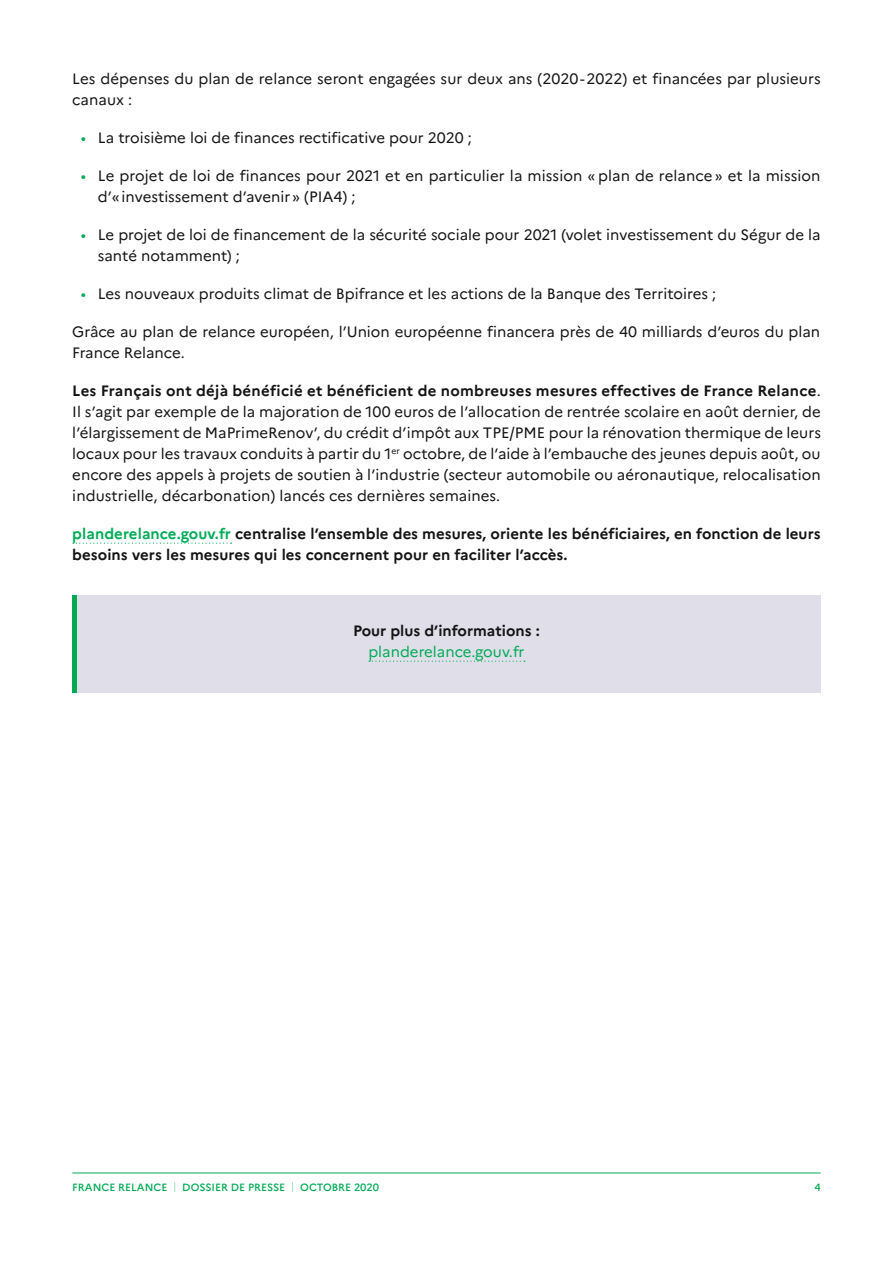
<style>
.page{position:relative;width:893px;height:1263px;background:#fff}
.page>*{position:absolute;margin:0;border:0;box-sizing:border-box;transform-origin:0 0}
.t1{font:15px/21px "Marianne";color:#141414}
.t2{font:700 15px/21px "Marianne";letter-spacing:.005em;color:#141414}
.t3{font:15px "Marianne";color:#00ac56}
.t4{font:500 10.5px "Marianne";color:#00ab54}
.s1{color:#00ac56}
.s2{font-weight:700}
.s3{font-weight:100}
</style>
<div class="page">
<hr style="left:72px;top:1173px;width:749px;height:1px;background:#00ab54">
<div style="left:72px;top:595px;width:749px;height:98px;background:#dfdee9"></div>
<div style="left:72px;top:595px;width:5px;height:98px;background:#00ab54"></div>
<svg style="left:73px;top:543px;width:159px;height:1px"></svg>
<svg style="left:369px;top:661px;width:156px;height:1px"></svg>
<p class="t1" style="left:72px;top:68px;width:750px">Les dépenses du plan de relance seront engagées sur deux ans (2020-2022) et financées par plusieurs canaux :</p>
<p class="t1" style="left:81px;top:127px;width:393px"><span class="s1">•</span> La troisième loi de finances rectificative pour 2020 ;</p>
<p class="t1" style="left:98px;top:165px;width:724px;text-indent:-17px"><span class="s1">•</span> Le projet de loi de finances pour 2021 et en particulier la mission « plan de relance » et la mission d’«investissement d’avenir» (PIA4) ;</p>
<p class="t1" style="left:98px;top:224px;width:724px;text-indent:-17px"><span class="s1">•</span> Le projet de loi de financement de la sécurité sociale pour 2021 (volet investissement du Ségur de la santé notamment) ;</p>
<p class="t1" style="left:81px;top:283px;width:637px"><span class="s1">•</span> Les nouveaux produits climat de Bpifrance et les actions de la Banque des Territoires ;</p>
<p class="t1" style="left:72px;top:321px;width:749px">Grâce au plan de relance européen, l’Union européenne financera près de 40 milliards d’euros du plan<br>France Relance.</p>
<p class="t1" style="left:72px;top:380px;width:750px;text-align:justify"><span class="s2">Les Français ont déjà bénéficié et bénéficient de nombreuses mesures effectives de France Relance</span>.<br>Il s’agit par exemple de la majoration de 100 euros de l’allocation de rentrée scolaire en août dernier, de l’élargissement de MaPrimeRenov’, du crédit d’impôt aux TPE/PME pour la rénovation thermique de leurs locaux pour les travaux conduits à partir du 1<sup>er</sup> octobre, de l’aide à l’embauche des jeunes depuis août, ou encore des appels à projets de soutien à l’industrie (secteur automobile ou aéronautique, relocalisation industrielle, décarbonation) lancés ces dernières semaines.</p>
<p class="t2" style="left:72px;top:523px;width:750px"><span class="s1">planderelance.gouv.fr</span> centralise l’ensemble des mesures, oriente les bénéficiaires, en fonction de leurs besoins vers les mesures qui les concernent pour en faciliter l’accès.</p>
<p class="t2" style="left:353px;top:620px;width:188px">Pour plus d’informations :</p>
<p class="t3" style="left:368px;top:642px;width:158px">planderelance.gouv.fr</p>
<p class="t4" style="left:72px;top:1180px;width:308px">FRANCE RELANCE <span class="s3">|</span> DOSSIER DE PRESSE <span class="s3">|</span> OCTOBRE 2020</p>
<p class="t4" style="left:814px;top:1180px;width:8px">4</p>
</div>
